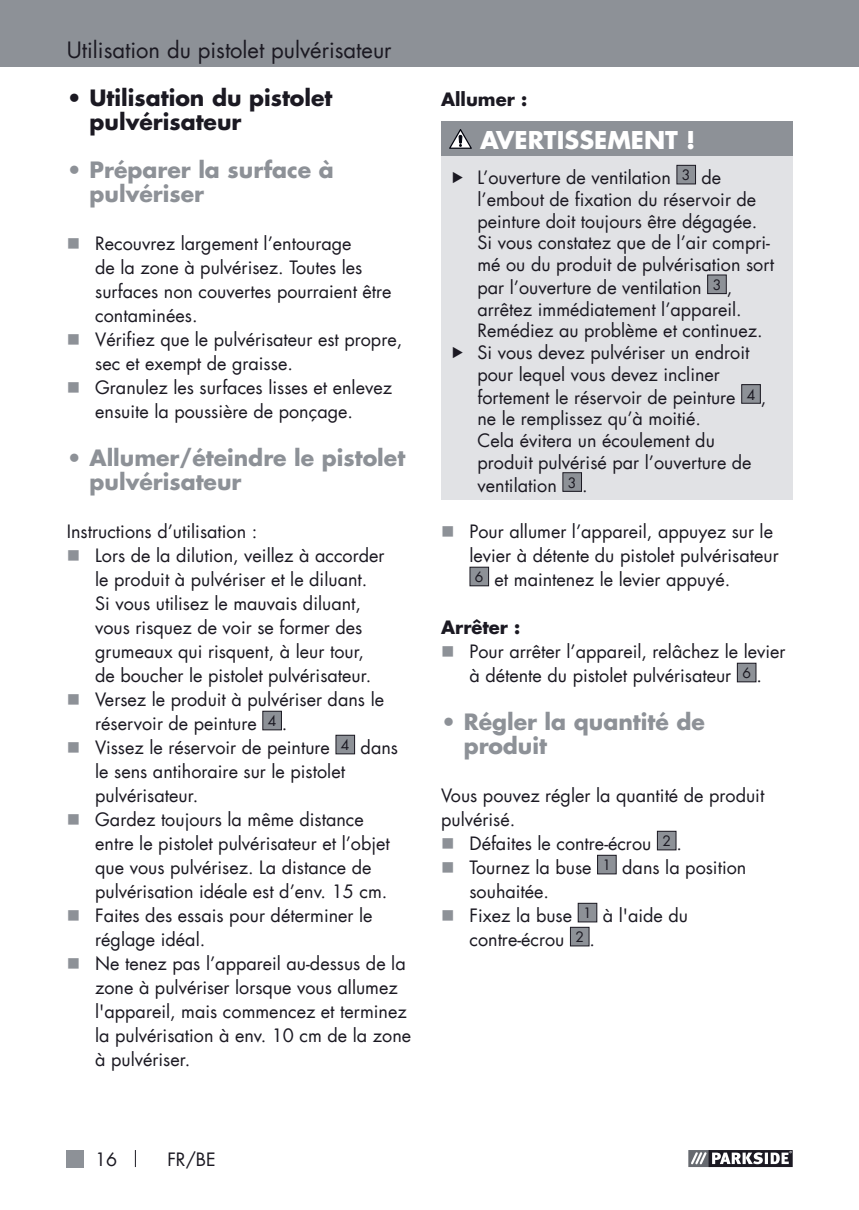
<style>
.page{position:relative;width:859px;height:1210px;background:#fff}
.page>*{position:absolute;margin:0;border:0;box-sizing:border-box;transform-origin:0 0}
.t1{font:700 24px "Futura LT";color:#fff}
.t2{font:700 22px/24px "Futura LT";color:#8d9197}
.t3{font:700 22px/24px "Futura LT";color:#1b1922}
.t4{font:22px "Futura LT";color:#1b1922}
.t5{font:18px/24px "Futura LT";color:#1b1922}
.t6{font:700 18px "Futura LT";color:#1b1922}
</style>
<div class="page">
<svg style="left:688px;top:1150px;width:104px;height:17px"></svg>
<div style="left:67px;top:1150px;width:17px;height:17px;background:#8d9197"></div>
<svg style="left:135px;top:1150px;width:1px;height:17px"></svg>
<div style="left:0;top:0;width:859px;height:67px;background:#8d9197"></div>
<div style="left:263px;top:711px;width:18px;height:19px;background:#8d9197"></div>
<div style="left:262px;top:711px;width:20px;height:19px;border:1px solid #1b1922"></div>
<div style="left:336px;top:735px;width:19px;height:19px;background:#8d9197"></div>
<div style="left:335px;top:735px;width:20px;height:19px;border:1px solid #1b1922"></div>
<div style="left:441px;top:121px;width:351px;height:36px;background:#8d9197"></div>
<div style="left:441px;top:157px;width:351px;height:343px;background:#e1e2e5"></div>
<svg style="left:449px;top:129px;width:23px;height:20px"></svg>
<div style="left:677px;top:165px;width:18px;height:19px;background:#8d9197"></div>
<div style="left:676px;top:165px;width:20px;height:19px;border:1px solid #1b1922"></div>
<div style="left:707px;top:275px;width:19px;height:19px;background:#8d9197"></div>
<div style="left:707px;top:274px;width:20px;height:20px;border:1px solid #1b1922"></div>
<div style="left:742px;top:385px;width:18px;height:18px;background:#8d9197"></div>
<div style="left:741px;top:384px;width:20px;height:20px;border:1px solid #1b1922"></div>
<div style="left:563px;top:473px;width:18px;height:18px;background:#8d9197"></div>
<div style="left:562px;top:472px;width:20px;height:20px;border:1px solid #1b1922"></div>
<div style="left:470px;top:567px;width:18px;height:19px;background:#8d9197"></div>
<div style="left:469px;top:567px;width:20px;height:19px;border:1px solid #1b1922"></div>
<div style="left:737px;top:663px;width:19px;height:19px;background:#8d9197"></div>
<div style="left:737px;top:663px;width:19px;height:19px;border:1px solid #1b1922"></div>
<div style="left:657px;top:831px;width:19px;height:19px;background:#8d9197"></div>
<div style="left:657px;top:831px;width:19px;height:19px;border:1px solid #1b1922"></div>
<div style="left:597px;top:855px;width:19px;height:19px;background:#8d9197"></div>
<div style="left:597px;top:855px;width:20px;height:19px;border:1px solid #1b1922"></div>
<div style="left:578px;top:903px;width:19px;height:19px;background:#8d9197"></div>
<div style="left:578px;top:903px;width:19px;height:19px;border:1px solid #1b1922"></div>
<div style="left:570px;top:927px;width:19px;height:19px;background:#8d9197"></div>
<div style="left:570px;top:927px;width:19px;height:19px;border:1px solid #1b1922"></div>
<p class="t4" style="left:67px;top:36px;width:326px">Utilisation du pistolet pulvérisateur</p>
<p class="t3" style="left:90px;top:86px;width:244px;text-indent:-23px">• Utilisation du pistolet pulvérisateur</p>
<p class="t2" style="left:90px;top:158px;width:246px;text-indent:-23px">• Préparer la surface à pulvériser</p>
<p class="t5" style="left:95px;top:232px;width:309px">Recouvrez largement l’entourage<br>de la zone à pulvérisez. Toutes les surfaces non couvertes pourraient être contaminées.<br>Vérifiez que le pulvérisateur est propre, sec et exempt de graisse.<br>Granulez les surfaces lisses et enlevez ensuite la poussière de ponçage.</p>
<p class="t2" style="left:90px;top:446px;width:317px;text-indent:-23px">• Allumer/éteindre le pistolet pulvérisateur</p>
<p class="t5" style="left:95px;top:520px;width:317px;text-indent:-28px">Instructions d’utilisation :<br>Lors de la dilution, veillez à accorder<br>le produit à pulvériser et le diluant.<br>Si vous utilisez le mauvais diluant,<br>vous risquez de voir se former des grumeaux qui risquent, à leur tour,<br>de boucher le pistolet pulvérisateur.<br>Versez le produit à pulvériser dans le réservoir de peinture <sup>4</sup> .<br>Vissez le réservoir de peinture <sup>4</sup> dans le sens antihoraire sur le pistolet pulvérisateur.<br>Gardez toujours la même distance<br>entre le pistolet pulvérisateur et l’objet que vous pulvérisez. La distance de pulvérisation idéale est d’env. 15 cm.<br>Faites des essais pour déterminer le réglage idéal.<br>Ne tenez pas l’appareil au-dessus de la zone à pulvériser lorsque vous allumez l'appareil, mais commencez et terminez la pulvérisation à env. 10 cm de la zone à pulvériser.</p>
<p class="t6" style="left:441px;top:87px;width:88px">Allumer :</p>
<h1 class="t1" style="left:480px;top:124px;width:217px">AVERTISSEMENT !</h1>
<p class="t5" style="left:477px;top:167px;width:298px;line-height:22px">L’ouverture de ventilation <sup>3</sup> de l’embout de fixation du réservoir de peinture doit toujours être dégagée.<br>Si vous constatez que de l’air compri&shy;mé ou du produit de pulvérisation sort par l’ouverture de ventilation <sup>3</sup> , arrêtez immédiatement l’appareil.<br>Remédiez au problème et continuez.<br>Si vous devez pulvériser un endroit pour lequel vous devez incliner fortement le réservoir de peinture <sup>4</sup> , ne le remplissez qu’à moitié.<br>Cela évitera un écoulement du produit pulvérisé par l’ouverture de ventilation <sup>3</sup> .</p>
<p class="t5" style="left:469px;top:520px;width:305px">Pour allumer l’appareil, appuyez sur le</p>
<p class="t5" style="left:469px;top:544px;width:311px">levier à détente du pistolet pulvérisateur</p>
<p class="t5" style="left:475px;top:568px;width:257px"><sup>6</sup> et maintenez le levier appuyé.</p>
<p class="t6" style="left:441px;top:615px;width:81px">Arrêter :</p>
<p class="t5" style="left:469px;top:640px;width:318px">Pour arrêter l’appareil, relâchez le levier à détente du pistolet pulvérisateur <sup>6</sup> .</p>
<p class="t2" style="left:464px;top:710px;width:242px;text-indent:-23px">• Régler la quantité de produit</p>
<p class="t5" style="left:441px;top:784px;width:325px">Vous pouvez régler la quantité de produit</p>
<p class="t5" style="left:441px;top:808px;width:76px">pulvérisé.</p>
<p class="t5" style="left:469px;top:832px;width:214px">Défaites le contre-écrou <sup>2</sup> .</p>
<p class="t5" style="left:469px;top:856px;width:278px">Tournez la buse <sup>1</sup> dans la position</p>
<p class="t5" style="left:469px;top:880px;width:81px">souhaitée.</p>
<p class="t5" style="left:469px;top:904px;width:220px">Fixez la buse <sup>1</sup> à l'aide du</p>
<p class="t5" style="left:469px;top:928px;width:127px">contre-écrou <sup>2</sup> .</p>
<p class="t5" style="left:95px;top:1147px;width:24px">16</p>
<p class="t5" style="left:167px;top:1147px;width:50px">FR/BE</p>
</div>
